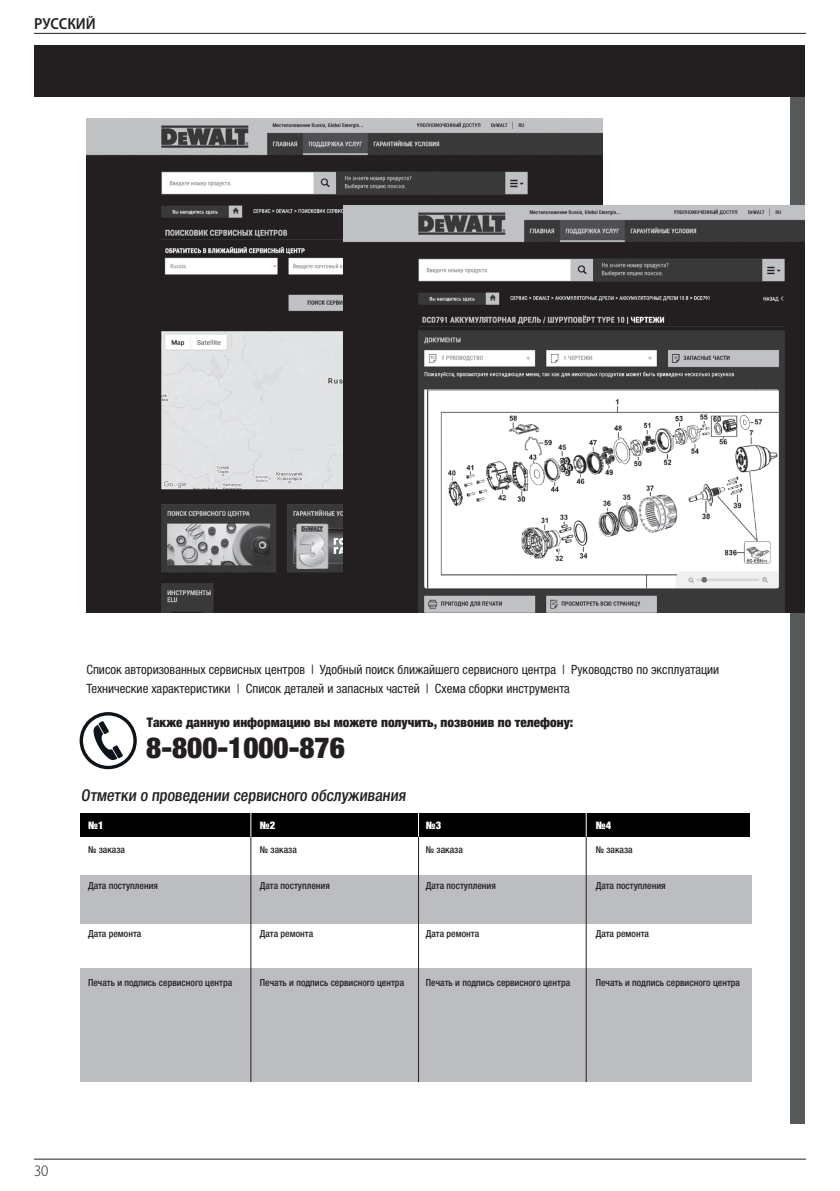
<style>
.page{position:relative;width:840px;height:1191px;background:#fff}
.page>*{position:absolute;margin:0;border:0;box-sizing:border-box;transform-origin:0 0}
.t1{font:900 condensed 29px "Helvetica Neue LTW1 G";color:#231f20}
.t2{font:500 condensed 16.2px "Helvetica Neue LTW1 G";color:#231f20}
.t3{font:600 semi-condensed 16px "Myriad Pro";color:#231f20}
.t4{font:300 semi-condensed 16px "Myriad Pro";color:#231f20}
.t5{font:900 condensed 13.2px "Helvetica Neue LTW1 G";color:#231f20}
.t6{font:condensed 12.8px/19.2px "Helvetica Neue LTW1 G";color:#231f20}
.t7{font:900 condensed 10.6px "Helvetica Neue LTW1 G";color:#fff}
.t8{font:500 condensed 9.6px "Helvetica Neue LTW1 G";color:#231f20}
</style>
<div class="page">
<hr style="left:34px;top:1158px;width:771px;height:1px;background:#231f20">
<hr style="left:34px;top:33px;width:771px;height:1px;background:#231f20">
<div style="left:789px;top:45px;width:15px;height:1078px;background:#575a5b"></div>
<img style="left:86px;top:118px;width:516px;height:494px">
<img style="left:343px;top:205px;width:461px;height:407px">
<div style="left:80px;top:813px;width:669px;height:23px;background:#000001"></div>
<div style="left:80px;top:875px;width:671px;height:49px;background:#bcbdc0"></div>
<div style="left:80px;top:968px;width:671px;height:114px;background:#bcbdc0"></div>
<div style="left:34px;top:45px;width:770px;height:52px;background:#231f20"></div>
<hr style="left:250px;top:807px;width:1px;height:33px;background:#fff">
<hr style="left:418px;top:807px;width:1px;height:33px;background:#fff">
<hr style="left:585px;top:807px;width:1px;height:33px;background:#fff">
<hr style="left:250px;top:837px;width:1px;height:245px;background:#231f20">
<hr style="left:418px;top:837px;width:1px;height:245px;background:#231f20">
<hr style="left:585px;top:837px;width:1px;height:245px;background:#231f20">
<svg style="left:80px;top:712px;width:57px;height:57px"></svg>
<h3 class="t3" style="left:34px;top:15px;width:63px">Pусский</h3>
<p class="t6" style="left:86px;top:660px;width:634px">Список авторизованных сервисных центров | Удобный поиск ближайшего сервисного центра | Руководство по эксплуатации<br>Технические характеристики | Список деталей и запасных частей | Схема сборки инструмента</p>
<p class="t5" style="left:147px;top:714px;width:427px">Также данную информацию вы можете получить, позвонив по телефону:</p>
<p class="t1" style="left:146px;top:730px;width:200px">8-800-1000-876</p>
<p class="t2" style="left:81px;top:785px;width:328px">Отметки о проведении сервисного обслуживания</p>
<p class="t7" style="left:88px;top:818px;width:17px">№1</p>
<p class="t8" style="left:88px;top:843px;width:38px">№ заказа</p>
<p class="t8" style="left:88px;top:880px;width:71px">Дата поступления</p>
<p class="t8" style="left:88px;top:927px;width:55px">Дата ремонта</p>
<p class="t7" style="left:260px;top:818px;width:17px">№2</p>
<p class="t8" style="left:260px;top:843px;width:38px">№ заказа</p>
<p class="t8" style="left:260px;top:880px;width:71px">Дата поступления</p>
<p class="t8" style="left:260px;top:927px;width:55px">Дата ремонта</p>
<p class="t8" style="left:88px;top:977px;width:146px">Печать и подпись сервисного центра</p>
<p class="t8" style="left:260px;top:977px;width:146px">Печать и подпись сервисного центра</p>
<p class="t7" style="left:425px;top:818px;width:17px">№3</p>
<p class="t8" style="left:425px;top:843px;width:38px">№ заказа</p>
<p class="t8" style="left:425px;top:880px;width:71px">Дата поступления</p>
<p class="t8" style="left:425px;top:927px;width:55px">Дата ремонта</p>
<p class="t8" style="left:425px;top:977px;width:146px">Печать и подпись сервисного центра</p>
<p class="t7" style="left:595px;top:818px;width:17px">№4</p>
<p class="t8" style="left:595px;top:843px;width:38px">№ заказа</p>
<p class="t8" style="left:595px;top:880px;width:71px">Дата поступления</p>
<p class="t8" style="left:595px;top:927px;width:55px">Дата ремонта</p>
<p class="t8" style="left:595px;top:977px;width:146px">Печать и подпись сервисного центра</p>
<h3 class="t4" style="left:34px;top:1161px;width:16px">30</h3>
</div>
